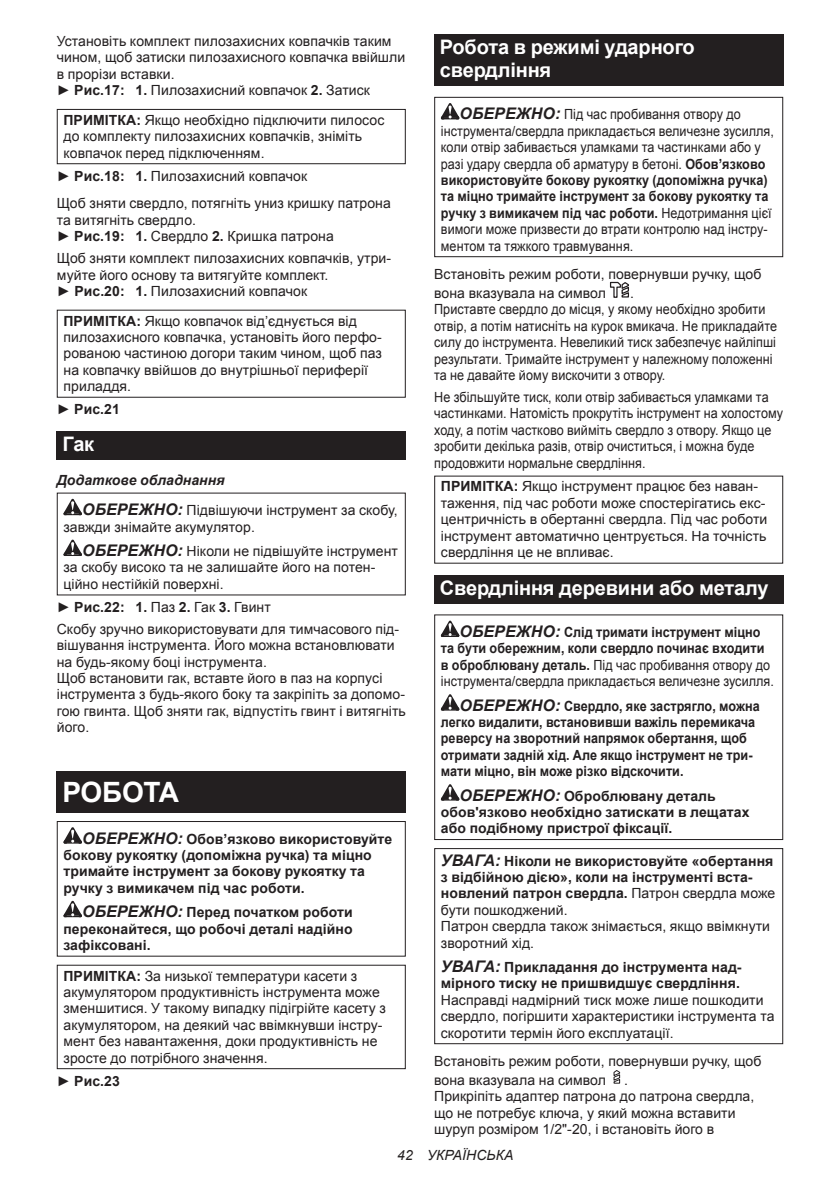
<style>
.page{position:relative;width:840px;height:1191px;background:#fff}
.page>*{position:absolute;margin:0;border:0;box-sizing:border-box;transform-origin:0 0}
.t1{font:700 28px "Arial";letter-spacing:-.01em;color:#fff}
.t2{font:700 20px/23.4px "Arial";letter-spacing:-.01em;color:#fff}
.t3{font:14px/16.4px "Arial";letter-spacing:.005em;color:#231f20}
.t4{font:14px/16.4px "Arial";letter-spacing:.005em;color:#231f20;scale:.9 1}
.t5{font:700 14px/16.4px "Arial";letter-spacing:.005em;color:#231f20}
.t6{font:700 14px/16.4px "Arial";letter-spacing:.005em;color:#231f20;scale:.9 1}
.t7{font:italic 14px "Arial";letter-spacing:.005em;color:#231f20}
.s1{font-weight:700}
.s2{font-weight:400}
.s3{font-weight:700;font-style:italic}
.s4{font-weight:700;font-style:italic;font-size:16px}
.s5{font-style:italic;font-size:16px}
</style>
<div class="page">
<div style="left:57px;top:109px;width:348px;height:55px;border:1px solid #231f20"></div>
<div style="left:57px;top:310px;width:348px;height:88px;border:1px solid #231f20"></div>
<div style="left:57px;top:431px;width:348px;height:28px;background:#231f20"></div>
<svg style="left:63px;top:499px;width:19px;height:16px"></svg>
<svg style="left:63px;top:539px;width:19px;height:17px"></svg>
<div style="left:57px;top:772px;width:348px;height:41px;background:#231f20"></div>
<svg style="left:63px;top:827px;width:19px;height:16px"></svg>
<svg style="left:63px;top:900px;width:19px;height:17px"></svg>
<div style="left:57px;top:821px;width:348px;height:135px;border:1px solid #231f20"></div>
<div style="left:57px;top:964px;width:348px;height:105px;border:1px solid #231f20"></div>
<div style="left:434px;top:34px;width:348px;height:52px;background:#231f20"></div>
<svg style="left:440px;top:103px;width:19px;height:16px"></svg>
<div style="left:434px;top:97px;width:348px;height:160px;border:1px solid #231f20"></div>
<svg style="left:609px;top:282px;width:20px;height:16px"></svg>
<div style="left:434px;top:575px;width:348px;height:28px;background:#231f20"></div>
<svg style="left:440px;top:620px;width:19px;height:17px"></svg>
<svg style="left:440px;top:694px;width:19px;height:16px"></svg>
<svg style="left:440px;top:784px;width:19px;height:16px"></svg>
<div style="left:434px;top:614px;width:348px;height:226px;border:1px solid #231f20"></div>
<div style="left:434px;top:848px;width:348px;height:196px;border:1px solid #231f20"></div>
<svg style="left:613px;top:1070px;width:7px;height:13px"></svg>
<p class="t3" style="left:57px;top:33px;width:350px">Установіть комплект пилозахисних ковпачків таким чином, щоб затиски пилозахисного ковпачка ввійшли в прорізи вставки.<br>► <span class="s1">Рис.17: 1.</span> Пилозахисний ковпачок <span class="s1">2.</span> Затиск</p>
<p class="t3" style="left:63px;top:112px;width:322px"><span class="s1">ПРИМІТКА:</span> Якщо необхідно підключити пилосос до комплекту пилозахисних ковпачків, зніміть ковпачок перед підключенням.</p>
<p class="t3" style="left:57px;top:162px;width:335px;line-height:27.8px">► <span class="s1">Рис.18: 1.</span> Пилозахисний ковпачок<br>Щоб зняти свердло, потягніть униз кришку патрона</p>
<p class="t3" style="left:57px;top:212px;width:278px">та витягніть свердло.<br>► <span class="s1">Рис.19: 1.</span> Свердло <span class="s1">2.</span> Кришка патрона</p>
<p class="t3" style="left:57px;top:250px;width:336px">Щоб зняти комплект пилозахисних ковпачків, утри&shy;муйте його основу та витягуйте комплект.<br>► <span class="s1">Рис.20: 1.</span> Пилозахисний ковпачок</p>
<p class="t3" style="left:63px;top:312px;width:320px"><span class="s1">ПРИМІТКА:</span> Якщо ковпачок від’єднується від пилозахисного ковпачка, установіть його перфо&shy;рованою частиною догори таким чином, щоб паз на ковпачку ввійшов до внутрішньої периферії приладдя.</p>
<p class="t5" style="left:57px;top:401px;width:65px"><span class="s2">►</span> Рис.21</p>
<h2 class="t2" style="left:62px;top:433px;width:33px">Гак</h2>
<p class="t3" style="left:82px;top:464px;width:317px;line-height:30.6px;text-indent:-25px"><span class="s3">Додаткове обладнання<br></span><span class="s4">ОБЕРЕЖНО:</span> Підвішуючи інструмент за скобу,</p>
<p class="t3" style="left:82px;top:514px;width:317px;line-height:24.4px;text-indent:-19px">завжди знімайте акумулятор.<br><span class="s4">ОБЕРЕЖНО:</span> Ніколи не підвішуйте інструмент</p>
<p class="t3" style="left:63px;top:559px;width:313px">за скобу високо та не залишайте його на потен&shy;ційно нестійкій поверхні.</p>
<p class="t3" style="left:57px;top:596px;width:344px;line-height:22px">► <span class="s1">Рис.22: 1.</span> Паз <span class="s1">2.</span> Гак <span class="s1">3.</span> Гвинт<br>Скобу зручно використовувати для тимчасового під-</p>
<p class="t3" style="left:57px;top:637px;width:350px">вішування інструмента. Його можна встановлювати на будь-якому боці інструмента.<br>Щоб встановити гак, вставте його в паз на корпусі інструмента з будь-якого боку та закріпіть за допомо&shy;гою гвинта. Щоб зняти гак, відпустіть гвинт і витягніть його.</p>
<h1 class="t1" style="left:62px;top:773px;width:118px">РОБОТА</h1>
<p class="t5" style="left:63px;top:831px;width:330px;text-indent:19px"><span class="s5">ОБЕРЕЖНО:</span> Обов’язково використовуйте бокову рукоятку (допоміжна ручка) та міцно тримайте інструмент за бокову рукоятку та ручку з вимикачем під час роботи.</p>
<p class="t5" style="left:63px;top:904px;width:291px;text-align:justify;text-indent:19px"><span class="s5">ОБЕРЕЖНО:</span> Перед початком роботи переконайтеся, що робочі деталі надійно зафіксовані.</p>
<p class="t3" style="left:63px;top:967px;width:324px"><span class="s1">ПРИМІТКА:</span> За низької температури касети з акумулятором продуктивність інструмента може зменшитися. У такому випадку підігрійте касету з акумулятором, на деякий час ввімкнувши інстру&shy;мент без навантаження, доки продуктивність не зросте до потрібного значення.</p>
<p class="t5" style="left:57px;top:1072px;width:65px"><span class="s2">►</span> Рис.23</p>
<h2 class="t2" style="left:439px;top:36px;width:256px">Робота в режимі ударного свердління</h2>
<p class="t4" style="left:440px;top:106px;width:371px;text-indent:19px"><span class="s4">ОБЕРЕЖНО:</span> Під час пробивання отвору до інструмента/свердла прикладається величезне зусилля, коли отвір забивається уламками та частинками або у разі удару свердла об арматуру в бетоні. <span class="s1">Обов’язково використовуйте бокову рукоятку (допоміжна ручка) та міцно тримайте інструмент за бокову рукоятку та ручку з вимикачем під час роботи.</span> Недотримання цієї вимоги може призвести до втрати контролю над інстру&shy;ментом та тяжкого травмування.</p>
<p class="t3" style="left:434px;top:265px;width:328px;line-height:18.8px">Встановіть режим роботи, повернувши ручку, щоб вона вказувала на символ</p>
<p class="t3" style="left:434px;top:285px;width:344px;text-indent:196px">.<br>Приставте свердло до місця, у якому необхідно зробити отвір, а потім натисніть на курок вмикача. Не прикладайте силу до інструмента. Невеликий тиск забезпечує найліпші результати. Тримайте інструмент у належному положенні та не давайте йому вискочити з отвору.</p>
<p class="t4" style="left:434px;top:389px;width:389px">Не збільшуйте тиск, коли отвір забивається уламками та частинками. Натомість прокрутіть інструмент на холостому ходу, а потім частково вийміть свердло з отвору. Якщо це зробити декілька разів, отвір очиститься, і можна буде продовжити нормальне свердління.</p>
<p class="t3" style="left:440px;top:478px;width:328px"><span class="s1">ПРИМІТКА:</span> Якщо інструмент працює без наван&shy;таження, під час роботи може спостерігатись екс&shy;центричність в обертанні свердла. Під час роботи інструмент автоматично центрується. На точність свердління це не впливає.</p>
<h2 class="t2" style="left:439px;top:577px;width:330px">Свердління деревини або металу</h2>
<p class="t6" style="left:440px;top:624px;width:371px;text-indent:19px"><span class="s5">ОБЕРЕЖНО:</span> Слід тримати інструмент міцно та бути обережним, коли свердло починає входити в оброблювану деталь. <span class="s2">Під час пробивання отвору до інструмента/свердла прикладається величезне зусилля.</span></p>
<p class="t6" style="left:440px;top:698px;width:355px;text-indent:19px"><span class="s5">ОБЕРЕЖНО:</span> Свердло, яке застрягло, можна легко видалити, встановивши важіль перемикача реверсу на зворотний напрямок обертання, щоб отримати задній хід. Але якщо інструмент не три&shy;мати міцно, він може різко відскочити.</p>
<p class="t5" style="left:440px;top:788px;width:310px;text-indent:19px"><span class="s5">ОБЕРЕЖНО:</span> Оброблювану деталь обов'язково необхідно затискати в лещатах або подібному пристрої фіксації.</p>
<p class="t5" style="left:440px;top:853px;width:336px"><span class="s5">УВАГА:</span> Ніколи не використовуйте «обертання з відбійною дією», коли на інструменті вста&shy;новлений патрон свердла. <span class="s2">Патрон свердла може бути пошкоджений.<br>Патрон свердла також знімається, якщо ввімкнути зворотний хід.</span></p>
<p class="t5" style="left:440px;top:959px;width:302px"><span class="s5">УВАГА:</span> Прикладання до інструмента над&shy;мірного тиску не пришвидшує свердління.</p>
<p class="t3" style="left:440px;top:991px;width:335px">Насправді надмірний тиск може лише пошкодити свердло, погіршити характеристики інструмента та скоротити термін його експлуатації.</p>
<p class="t3" style="left:434px;top:1052px;width:328px;line-height:18.8px">Встановіть режим роботи, повернувши ручку, щоб вона вказувала на символ</p>
<p class="t3" style="left:434px;top:1072px;width:321px;text-indent:190px">.<br>Прикріпіть адаптер патрона до патрона свердла, що не потребує ключа, у який можна вставити шуруп розміром 1/2"-20, і встановіть його в</p>
<p class="t7" style="left:397px;top:1146px;width:118px">42 УКРАЇНСЬКА</p>
</div>
